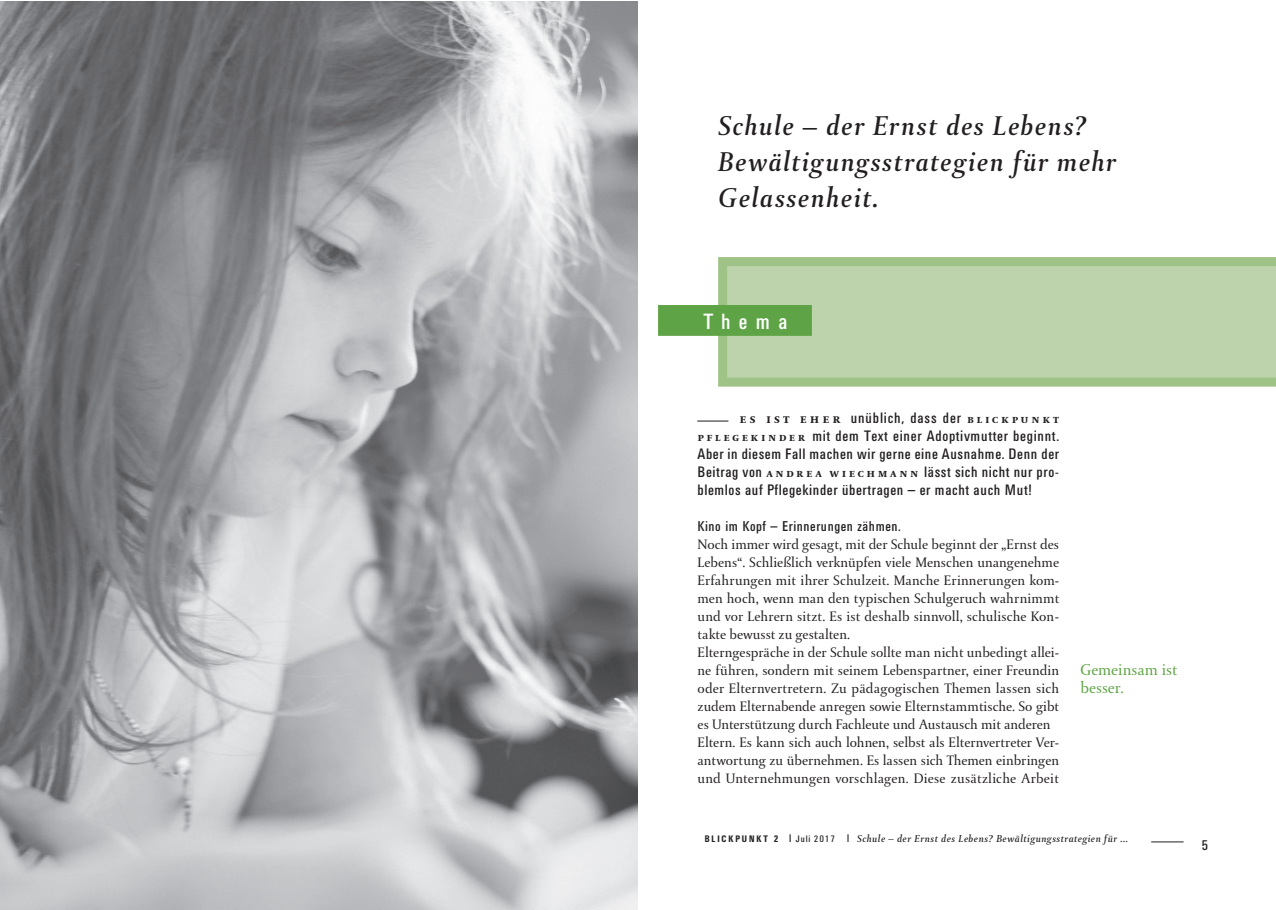
<style>
.page{position:relative;width:1276px;height:910px;background:#fff}
.page>*{position:absolute;margin:0;border:0;box-sizing:border-box;transform-origin:0 0}
.t1{font:italic 500 28.5px/36px "DTL Paradox T";letter-spacing:.05em;color:#231f20}
.t2{font:21px "Univers 57 Sch";letter-spacing:.4em;color:#fff}
.t3{font:16.5px/18px "DTL Paradox ST";color:#60a446}
.t4{font:14.4px/18px "DTL Paradox ST";letter-spacing:.005em;color:#231f20}
.t5{font:14.4px/18px "Univers 57 Sch";letter-spacing:.05em;color:#231f20;text-align:justify}
.t6{font:13.5px "Univers 57 Sch";letter-spacing:.05em;color:#231f20}
.t7{font:italic 500 10.5px "DTL Paradox T";letter-spacing:.05em;color:#231f20}
.s1{font-family:"DTL Paradox T Caps";font-weight:700;font-size:14.85px}
.s2{font-family:"DTL Paradox T Caps";font-weight:700;font-size:13.5px}
.s3{font-family:"Univers 67 Bold Cond";font-weight:400;font-style:normal;font-size:9px}
.s4{font-family:"Univers 55 Normal";font-weight:400;font-style:normal}
.s5{font-family:"Univers 57 Sch";font-weight:400;font-style:normal;font-size:9px}
</style>
<div class="page">
<hr style="left:1151px;top:841px;width:32px;height:1px;background:#231f20">
<svg style="left:718px;top:257px;width:558px;height:130px;background:#b7d0a5"></svg>
<div style="left:658px;top:306px;width:153px;height:29px;background:#5ea447"></div>
<img style="left:0;top:1px;width:638px;height:909px">
<h1 class="t1" style="left:718px;top:108px;width:399px">Schule – der Ernst des Lebens?<br>Bewältigungsstrategien für mehr<br>Gelassenheit.</h1>
<h2 class="t2" style="left:703px;top:309px;width:85px">Thema</h2>
<p class="t5" style="left:697px;top:408px;width:363px"><sub>—</sub> <span class="s1">es ist eher</span> unüblich, dass der <span class="s2">blickpunkt pf l e ge k i n de r</span> mit dem Text einer Adoptivmutter beginnt.<br>Aber in diesem Fall machen wir gerne eine Ausnahme. Denn der Beitrag von <span class="s2">a n dr e a w i e c h m a n n</span> lässt sich nicht nur pro&shy;blemlos auf Pflegekinder übertragen – er macht auch Mut!</p>
<p class="t6" style="left:697px;top:518px;width:205px">Kino im Kopf – Erinnerungen zähmen.</p>
<p class="t4" style="left:697px;top:535px;width:363px">Noch immer wird gesagt, mit der Schule beginnt der „Ernst des Lebens“. Schließlich verknüpfen viele Menschen unangenehme Erfahrungen mit ihrer Schulzeit. Manche Erinnerungen kom&shy;men hoch, wenn man den typischen Schulgeruch wahrnimmt und vor Lehrern sitzt. Es ist deshalb sinnvoll, schulische Kon&shy;takte bewusst zu gestalten.<br>Elterngespräche in der Schule sollte man nicht unbedingt allei&shy;ne führen, sondern mit seinem Lebenspartner, einer Freundin oder Elternvertretern. Zu pädagogischen Themen lassen sich zudem Elternabende anregen sowie Elternstammtische. So gibt es Unterstützung durch Fachleute und Austausch mit anderen Eltern. Es kann sich auch lohnen, selbst als Elternvertreter Ver&shy;antwortung zu übernehmen. Es lassen sich Themen einbringen und Unternehmungen vorschlagen. Diese zusätzliche Arbeit</p>
<p class="t3" style="left:1080px;top:660px;width:98px">Gemeinsam ist besser.</p>
<p class="t7" style="left:704px;top:833px;width:425px"><span class="s3">B L I C K P U N K T 2</span> <span class="s4">I</span> <span class="s5">Juli 2017</span> <span class="s4">l</span> Schule – der Ernst des Lebens? Bewältigungsstrategien für ...</p>
<p class="t6" style="left:1201px;top:837px;width:8px">5</p>
</div>
